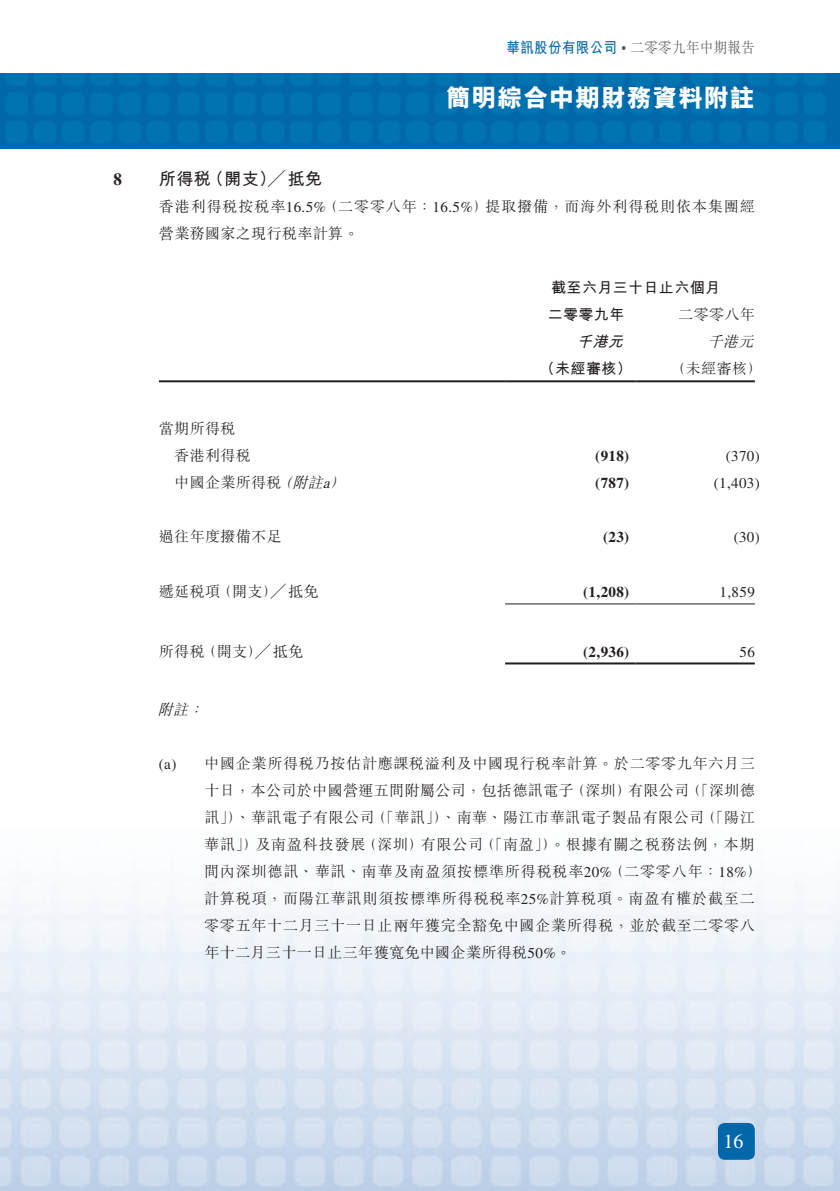
<style>
.page{position:relative;width:840px;height:1191px;background:#fff}
.page>*{position:absolute;margin:0;border:0;box-sizing:border-box;transform-origin:0 0}
.t1{font:800 25px "M Hei HK";letter-spacing:.03em;color:#fff}
.t2{font:20px "Times LT Std";color:#fff}
.t3{font:700 17px "M Hei HK";letter-spacing:.025em;color:#231f20}
.t4{font:700 17px "Times LT Std";color:#231f20}
.t5{font:300 15px/27px "M Sung HK";letter-spacing:.05em;color:#231f20}
.t6{font:300 15px/27px "M Sung HK";letter-spacing:.025em;color:#231f20}
.t7{font:700 15px "Times LT Std";letter-spacing:.025em;color:#231f20}
.t8{font:15px "Times LT Std";letter-spacing:.025em;color:#231f20}
.t9{font:700 15px/27px "M Hei HK";letter-spacing:.025em;color:#231f20}
.t10{font:300 15px "M Sung HK";letter-spacing:.025em;color:#57585a;scale:.9 1}
.t11{font:italic 300 15px "M Sung HK";color:#231f20}
.t12{font:italic 700 15px "M Hei HK";color:#231f20}
.s1{font-family:"M Hei HK";font-weight:700;color:#0068a9}
.s2{font-family:"Times LT Std";font-weight:400}
.s3{font-style:italic}
.s4{font-family:"Times LT Std";font-weight:400;font-style:italic}
</style>
<div class="page">
<img style="left:1px;top:148px;width:838px;height:1043px">
<div style="left:717px;top:1123px;width:37px;height:36px;background:#0068a9;border-radius:7px"></div>
<div style="left:1px;top:73px;width:838px;height:75px;background:#0070af"></div>
<img style="left:0;top:0;width:1px;height:1191px">
<img style="left:0;top:73px;width:1px;height:75px">
<hr style="left:159px;top:380px;width:346px;height:2px;background:#231f20">
<hr style="left:505px;top:380px;width:130px;height:2px;background:#231f20">
<hr style="left:635px;top:380px;width:119px;height:2px;background:#231f20">
<hr style="left:505px;top:603px;width:130px;height:1px;background:#231f20">
<hr style="left:635px;top:603px;width:119px;height:1px;background:#231f20">
<hr style="left:505px;top:662px;width:130px;height:2px;background:#231f20">
<hr style="left:635px;top:662px;width:119px;height:2px;background:#231f20">
<p class="t10" style="left:506px;top:37px;width:277px"><span class="s1">華訊股份有限公司</span> <span class="s2">•</span> 二零零九年中期報告</p>
<h1 class="t1" style="left:446px;top:81px;width:310px">簡明綜合中期財務資料附註</h1>
<p class="t4" style="left:113px;top:169px;width:10px">8</p>
<p class="t3" style="left:159px;top:167px;width:165px">所得稅（開支）╱抵免</p>
<p class="t5" style="left:159px;top:193px;width:597px">香港利得稅按稅率<span class="s2">16.5%</span>（二零零八年：<span class="s2">16.5%</span>）提取撥備，而海外利得稅則依本集團經營業務國家之現行稅率計算。</p>
<p class="t9" style="left:547px;top:273px;width:174px">截至六月三十日止六個月二零零九年</p>
<p class="t5" style="left:678px;top:301px;width:78px">二零零八年</p>
<p class="t6" style="left:174px;top:415px;width:78px;text-indent:-15px">當期所得稅香港利得稅</p>
<p class="t12" style="left:576px;top:331px;width:52px">千港元</p>
<p class="t11" style="left:707px;top:331px;width:53px">千港元</p>
<p class="t9" style="left:539px;top:354px;width:93px">（未經審核）</p>
<p class="t5" style="left:670px;top:355px;width:93px">（未經審核）</p>
<p class="t7" style="left:595px;top:447px;width:35px">(918)</p>
<p class="t8" style="left:725px;top:448px;width:35px">(370)</p>
<p class="t6" style="left:174px;top:469px;width:177px">中國企業所得稅<span class="s3">（附註</span><span class="s4">a</span><span class="s3">）</span></p>
<p class="t7" style="left:595px;top:474px;width:35px">(787)</p>
<p class="t8" style="left:713px;top:475px;width:47px">(1,403)</p>
<p class="t6" style="left:159px;top:523px;width:124px">過往年度撥備不足</p>
<p class="t7" style="left:603px;top:528px;width:28px">(23)</p>
<p class="t8" style="left:733px;top:529px;width:28px">(30)</p>
<p class="t5" style="left:159px;top:577px;width:161px">遞延稅項（開支）╱抵免</p>
<p class="t7" style="left:583px;top:582px;width:47px">(1,208)</p>
<p class="t8" style="left:719px;top:583px;width:37px">1,859</p>
<p class="t5" style="left:159px;top:637px;width:145px">所得稅（開支）╱抵免</p>
<p class="t7" style="left:583px;top:642px;width:47px">(2,936)</p>
<p class="t8" style="left:739px;top:643px;width:17px">56</p>
<p class="t11" style="left:157px;top:698px;width:53px">附註：</p>
<p class="t5" style="left:204px;top:749px;width:559px;text-indent:-45px"><span class="s2">(a)</span> 中國企業所得稅乃按估計應課稅溢利及中國現行稅率計算。於二零零九年六月三十日，本公司於中國營運五間附屬公司，包括德訊電子（深圳）有限公司（「深圳德訊」）、華訊電子有限公司（「華訊」）、南華、陽江市華訊電子製品有限公司（「陽江華訊」）及南盈科技發展（深圳）有限公司（「南盈」）。根據有關之稅務法例，本期間內深圳德訊、華訊、南華及南盈須按標準所得稅稅率<span class="s2">20%</span>（二零零八年：<span class="s2">18%</span>）計算稅項，而陽江華訊則須按標準所得稅稅率<span class="s2">25%</span>計算稅項。南盈有權於截至二零零五年十二月三十一日止兩年獲完全豁免中國企業所得稅，並於截至二零零八年十二月三十一日止三年獲寬免中國企業所得稅<span class="s2">50%</span>。</p>
<h2 class="t2" style="left:723px;top:1129px;width:21px">16</h2>
</div>
